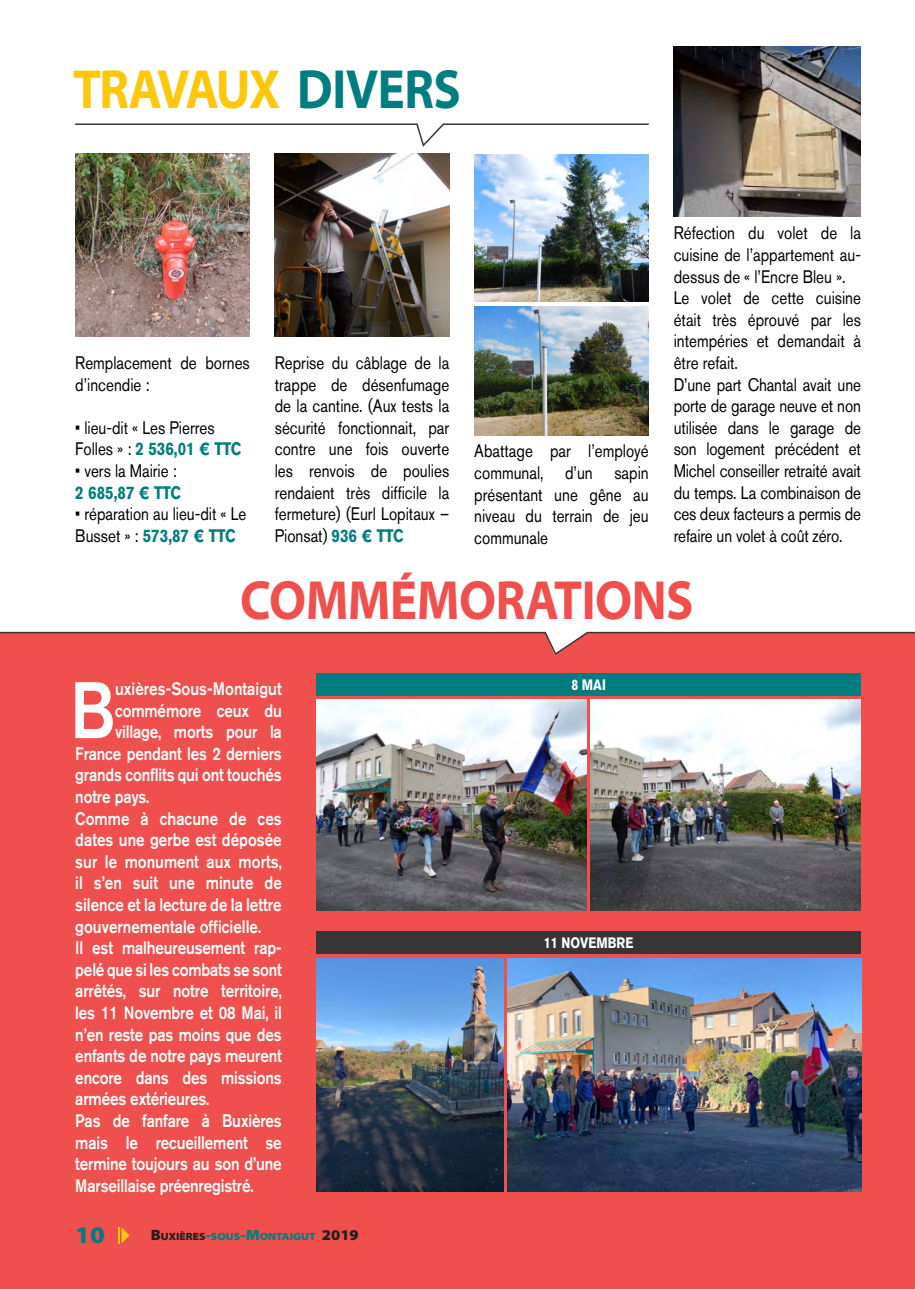
<style>
.page{position:relative;width:915px;height:1289px;background:#fff}
.page>*{position:absolute;margin:0;border:0;box-sizing:border-box;transform-origin:0 0}
.t1{font:500 79.2px "Akzidenz Grotesk BQ";color:#fff;scale:.84 1}
.t2{font:700 semi-expanded 55.5px "Myriad Pro";letter-spacing:-.01em;color:#ef504d;scale:.84 1}
.t3{font:700 semi-expanded 55.5px "Myriad Pro";color:#fec70c;scale:.84 1}
.t4{font:900 semi-expanded 24px "Myriad Pro";color:#007d7e}
.t5{font:18px/21.6px "Akzidenz Grotesk BQ";color:#000;scale:.84 1}
.t6{font:500 18px "Akzidenz Grotesk BQ";letter-spacing:-.01em;color:#fff;scale:.84 1}
.t7{font:700 18px "Akzidenz Grotesk BQ";color:#007d7e;scale:.84 1}
.t8{font:700 15px "Akzidenz Grotesk BQ";color:#fff;scale:.82 1}
.t9{font:900 semi-expanded 10.5px "Myriad Pro";color:#007d7e}
.s1{color:#007d7e}
.s2{font-weight:700;color:#007d7e}
.s3{font-size:15px;color:#231f20}
.s4{color:#231f20}
.s5{font-size:15px}
</style>
<div class="page">
<div style="left:0;top:656px;width:914px;height:632px;background:#ef504d"></div>
<img style="left:75px;top:154px;width:175px;height:182px">
<img style="left:274px;top:154px;width:175px;height:182px">
<img style="left:474px;top:154px;width:174px;height:147px">
<img style="left:474px;top:307px;width:174px;height:128px">
<svg style="left:75px;top:123px;width:574px;height:24px"></svg>
<svg style="left:0;top:631px;width:914px;height:25px;background:#e45754"></svg>
<img style="left:673px;top:46px;width:187px;height:170px">
<img style="left:316px;top:699px;width:270px;height:211px">
<img style="left:590px;top:699px;width:270px;height:211px">
<img style="left:316px;top:958px;width:187px;height:233px">
<img style="left:507px;top:958px;width:354px;height:233px">
<div style="left:316px;top:673px;width:544px;height:23px;background:#007d7e"></div>
<div style="left:316px;top:931px;width:544px;height:22px;background:#383536"></div>
<svg style="left:118px;top:1227px;width:11px;height:16px"></svg>
<h2 class="t3" style="left:73px;top:58px;width:463px">TRAVAUX <span class="s1">DIVERS</span></h2>
<p class="t5" style="left:75px;top:352px;width:209px">Remplacement de bornes d’incendie :</p>
<p class="t5" style="left:75px;top:416px;width:199px">• lieu-dit « Les Pierres<br>Folles » : <span class="s2">2 536,01 € TTC</span></p>
<p class="t5" style="left:75px;top:460px;width:122px">• vers la Mairie :</p>
<p class="t7" style="left:75px;top:482px;width:127px">2 685,87 € TTC</p>
<p class="t5" style="left:75px;top:503px;width:205px">• réparation au lieu-dit « Le<br>Busset » : <span class="s2">573,87 € TTC</span></p>
<p class="t5" style="left:275px;top:352px;width:209px;text-align:justify">Reprise du câblage de la trappe de désenfumage de la cantine. (Aux tests la sécurité fonctionnait, par contre une fois ouverte les renvois de poulies rendaient très difficile la fermeture) (Eurl Lopitaux – Pionsat) <span class="s2">936 € TTC</span></p>
<p class="t5" style="left:474px;top:440px;width:209px;text-align:justify">Abattage par l’employé communal, d’un sapin présentant une gêne au niveau du terrain de jeu communale</p>
<p class="t5" style="left:673px;top:222px;width:224px">Réfection du volet de la cuisine de l’appartement au&shy;dessus de « l’Encre Bleu ».<br>Le volet de cette cuisine était très éprouvé par les intempéries et demandait à être refait.<br>D’une part Chantal avait une porte de garage neuve et non utilisée dans le garage de son logement précédent et<br>Michel conseiller retraité avait du temps. La combinaison de ces deux facteurs a permis de refaire un volet à coût zéro.</p>
<h2 class="t2" style="left:240px;top:569px;width:541px">COMMÉMORATIONS</h2>
<h1 class="t1" style="left:70px;top:661px;width:56px">B</h1>
<p class="t6" style="left:115px;top:677px;width:200px">uxières-Sous-Montaigut</p>
<p class="t6" style="left:115px;top:699px;width:200px">commémore ceux du</p>
<p class="t6" style="left:115px;top:720px;width:200px">village, morts pour la</p>
<p class="t6" style="left:75px;top:742px;width:247px">France pendant les 2 derniers</p>
<p class="t6" style="left:75px;top:764px;width:247px">grands conflits qui ont touchés</p>
<p class="t6" style="left:75px;top:785px;width:90px">notre pays.</p>
<p class="t6" style="left:75px;top:807px;width:247px">Comme à chacune de ces</p>
<p class="t6" style="left:75px;top:828px;width:247px">dates une gerbe est déposée</p>
<p class="t6" style="left:75px;top:850px;width:247px">sur le monument aux morts,</p>
<p class="t6" style="left:75px;top:872px;width:247px">il s’en suit une minute de</p>
<p class="t6" style="left:75px;top:893px;width:247px">silence et la lecture de la lettre</p>
<p class="t6" style="left:75px;top:915px;width:223px">gouvernementale officielle.</p>
<p class="t6" style="left:75px;top:936px;width:247px">Il est malheureusement rap-</p>
<p class="t6" style="left:75px;top:958px;width:247px">pelé que si les combats se sont</p>
<p class="t6" style="left:75px;top:980px;width:247px">arrêtés, sur notre territoire,</p>
<p class="t6" style="left:75px;top:1001px;width:247px">les 11 Novembre et 08 Mai, il</p>
<p class="t6" style="left:75px;top:1023px;width:247px">n’en reste pas moins que des</p>
<p class="t6" style="left:75px;top:1044px;width:247px">enfants de notre pays meurent</p>
<p class="t6" style="left:75px;top:1066px;width:247px">encore dans des missions</p>
<p class="t6" style="left:75px;top:1088px;width:161px">armées extérieures.</p>
<p class="t6" style="left:75px;top:1109px;width:247px">Pas de fanfare à Buxières</p>
<p class="t6" style="left:75px;top:1131px;width:247px">mais le recueillement se</p>
<p class="t6" style="left:75px;top:1152px;width:247px">termine toujours au son d’une</p>
<p class="t6" style="left:75px;top:1174px;width:213px">Marseillaise préenregistré.</p>
<h3 class="t4" style="left:75px;top:1221px;width:31px">10</h3>
<p class="t9" style="left:151px;top:1230px;width:209px"><span class="s3">B</span><span class="s4">UXIÈRES</span><span class="s5">-</span>SOUS<span class="s5">-M</span>ONTAIGUT <span class="s3">2019</span></p>
<p class="t8" style="left:571px;top:676px;width:44px">8 MAI</p>
<p class="t8" style="left:543px;top:933px;width:110px">11 NOVEMBRE</p>
</div>
